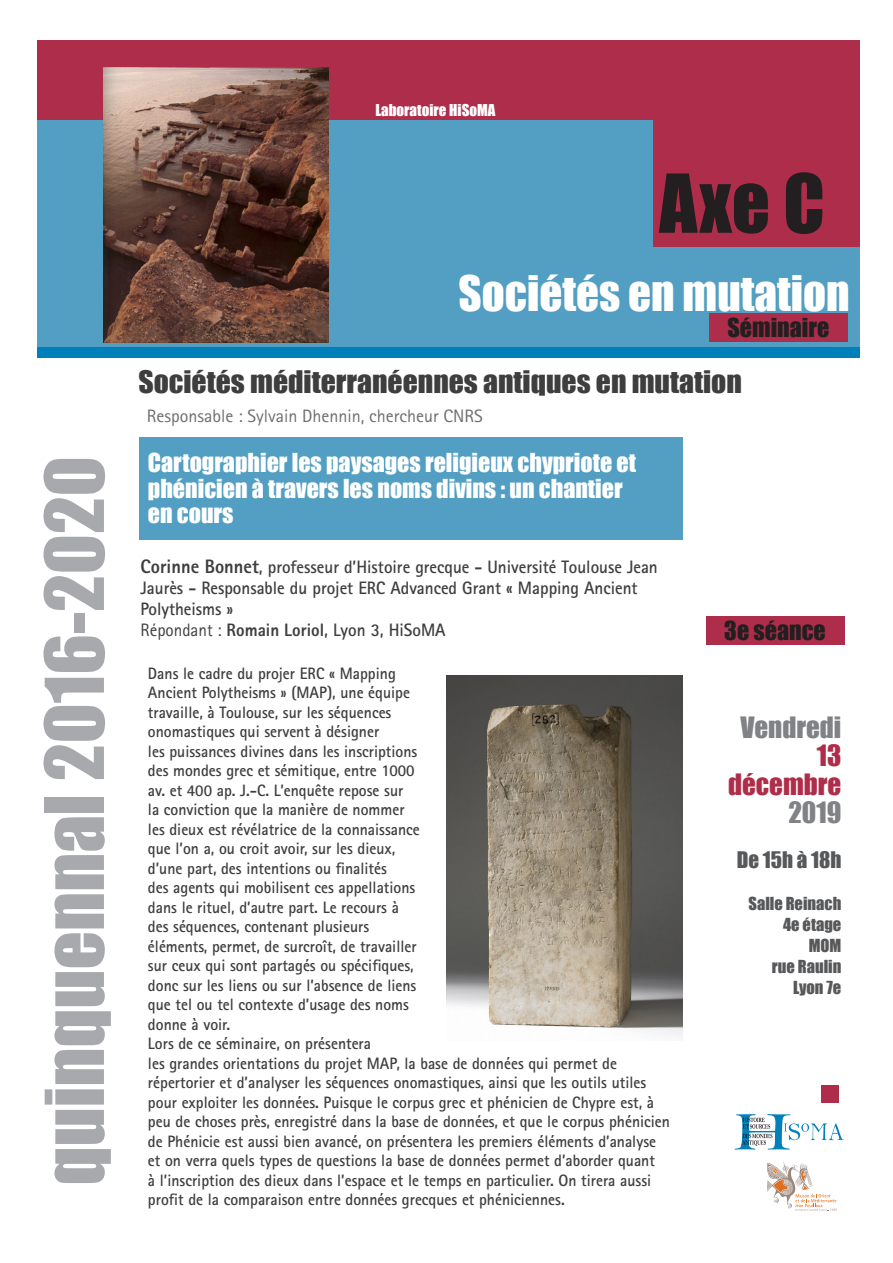
<style>
.page{position:relative;width:893px;height:1263px;background:#fff}
.page>*{position:absolute;margin:0;border:0;box-sizing:border-box;transform-origin:0 0}
.t1{font:75px "Impact";color:#a8a9ad}
.t2{font:75px "Impact";color:#231f20}
.t3{font:45px "Impact";color:#fff}
.t4{font:28.5px "Impact";color:#3e3e3f;scale:1.04 1}
.t5{font:27px/28.5px "Impact";color:#808285;text-align:right}
.t6{font:24px/25.5px "Impact";color:#fff}
.t7{font:24px "Impact";color:#231f20}
.t8{font:21px "Impact";color:#57585a}
.t9{font:700 18px/21px "Rotis Sans Serif";color:#3e3e3f;scale:.95 1}
.t10{font:18px "Rotis Sans Serif";color:#6c6d70}
.t11{font:700 16.5px/19.5px "Rotis Sans Serif";color:#3e3e3f;scale:.95 1}
.t12{font:16.5px/21px "Impact";color:#57585a;text-align:right}
.t13{font:15px "Impact";color:#fff}
.s1{font-weight:800;font-size:19.5px}
.s2{font-weight:400}
.s3{font-weight:800}
.s4{color:#ae2d4a}
</style>
<div class="page">
<div style="left:38px;top:41px;width:822px;height:229px;background:#ae2d4a"></div>
<div style="left:38px;top:120px;width:615px;height:229px;background:#529fc3"></div>
<div style="left:589px;top:247px;width:271px;height:102px;background:#529fc3"></div>
<div style="left:709px;top:314px;width:138px;height:28px;background:#ae2d4a"></div>
<svg style="left:735px;top:1114px;width:109px;height:35px"></svg>
<svg style="left:767px;top:1162px;width:70px;height:49px"></svg>
<div style="left:821px;top:1086px;width:17px;height:17px;background:#ae2d4a"></div>
<img style="left:103px;top:68px;width:225px;height:274px">
<div style="left:38px;top:347px;width:822px;height:11px;background:#0080bb"></div>
<div style="left:139px;top:437px;width:544px;height:102px;background:#529fc3"></div>
<div style="left:706px;top:617px;width:138px;height:28px;background:#ae2d4a"></div>
<img style="left:446px;top:676px;width:237px;height:361px">
<p class="t13" style="left:376px;top:98px;width:121px">Laboratoire HiSoMA</p>
<p class="t2" style="left:659px;top:145px;width:167px">Axe C</p>
<p class="t3" style="left:458px;top:258px;width:393px">Sociétés en mutation</p>
<p class="t7" style="left:728px;top:309px;width:103px">Séminaire</p>
<p class="t4" style="left:138px;top:360px;width:582px">Sociétés méditerranéennes antiques en mutation</p>
<p class="t10" style="left:147px;top:405px;width:337px">Responsable : Sylvain Dhennin, chercheur CNRS</p>
<p class="t1" style="left:16px;top:1185px;width:730px;rotate:-90deg">quinquennal 2016-2020</p>
<p class="t6" style="left:148px;top:449px;width:490px">Cartographier les paysages religieux chypriote et phénicien à travers les noms divins : un chantier en cours</p>
<p class="t9" style="left:141px;top:556px;width:546px"><span class="s1">Corinne Bonnet</span>, professeur d’Histoire grecque - Université Toulouse Jean<br>Jaurès - Responsable du projet ERC Advanced Grant « Mapping Ancient<br>Polytheisms »</p>
<p class="t9" style="left:141px;top:619px;width:323px"><span class="s2">Répondant :</span> <span class="s3">Romain Loriol</span>, Lyon 3, HiSoMA</p>
<p class="t11" style="left:148px;top:663px;width:551px">Dans le cadre du projer ERC « Mapping<br>Ancient Polytheisms » (MAP), une équipe<br>travaille, à Toulouse, sur les séquences<br>onomastiques qui servent à désigner<br>les puissances divines dans les inscriptions<br>des mondes grec et sémitique, entre 1000<br>av. et 400 ap. J.-C. L’enquête repose sur<br>la conviction que la manière de nommer<br>les dieux est révélatrice de la connaissance<br>que l’on a, ou croit avoir, sur les dieux,<br>d’une part, des intentions ou finalités<br>des agents qui mobilisent ces appellations<br>dans le rituel, d’autre part. Le recours à<br>des séquences, contenant plusieurs<br>éléments, permet, de surcroît, de travailler<br>sur ceux qui sont partagés ou spécifiques,<br>donc sur les liens ou sur l’absence de liens<br>que tel ou tel contexte d’usage des noms<br>donne à voir.<br>Lors de ce séminaire, on présentera<br>les grandes orientations du projet MAP, la base de données qui permet de répertorier et d’analyser les séquences onomastiques, ainsi que les outils utiles pour exploiter les données. Puisque le corpus grec et phénicien de Chypre est, à peu de choses près, enregistré dans la base de données, et que le corpus phénicien de Phénicie est aussi bien avancé, on présentera les premiers éléments d’analyse et on verra quels types de questions la base de données permet d’aborder quant<br>à l’inscription des dieux dans l’espace et le temps en particulier. On tirera aussi profit de la comparaison entre données grecques et phéniciennes.</p>
<p class="t7" style="left:724px;top:612px;width:103px">3e séance</p>
<p class="t5" style="left:728px;top:712px;width:115px">Vendredi<br><span class="s4">13 décembre<br></span>2019</p>
<p class="t8" style="left:737px;top:844px;width:106px">De 15h à 18h</p>
<p class="t12" style="left:748px;top:893px;width:94px">Salle Reinach<br>4e étage<br>MOM</p>
<p class="t12" style="left:772px;top:956px;width:71px">rue Raulin</p>
<p class="t12" style="left:793px;top:977px;width:50px">Lyon 7e</p>
</div>
